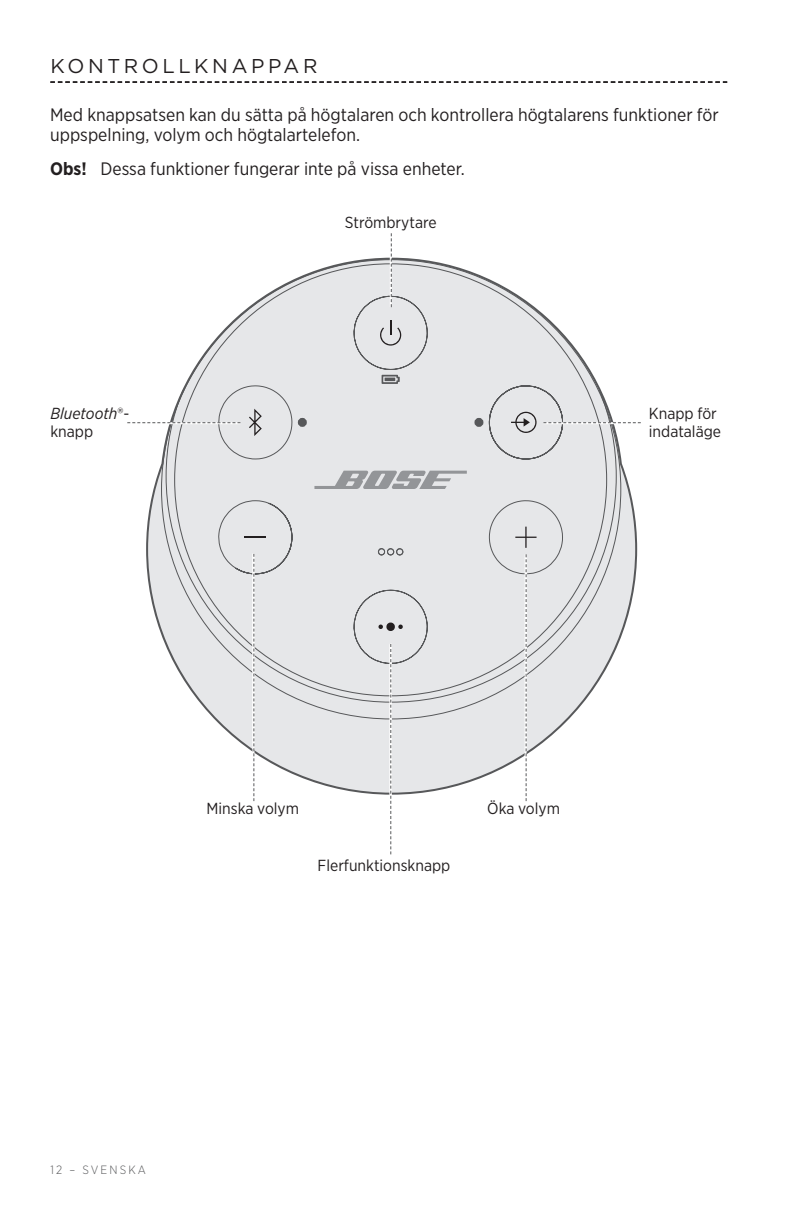
<style>
.page{position:relative;width:792px;height:1224px;background:#fff}
.page>*{position:absolute;margin:0;border:0;box-sizing:border-box;transform-origin:0 0}
.Section_Head_toc_rig{font:20px "Gotham";letter-spacing:.18em;color:#231f20}
.Text{font:18px/20px "Gotham Narrow";color:#231f20}
.Callout{font:16px/18px "Gotham Narrow";color:#231f20}
.Callout-2{font:italic 16px/18px "Gotham Narrow";color:#231f20}
.t1{font:300 12px "Gotham Narrow";letter-spacing:.18em;color:#57585a}
.s1{font-weight:700}
.s2{font-style:normal}
</style>
<div class="page">
<svg style="left:50px;top:81px;width:677px;height:2px"></svg>
<svg style="left:146px;top:260px;width:491px;height:532px"></svg>
<svg style="left:165px;top:460px;width:452px;height:243px;background:#dfe0e1"></svg>
<div style="left:175px;top:264px;width:432px;height:432px;background:#e6e7e9;border-radius:50%"></div>
<svg style="left:377px;top:548px;width:27px;height:8px"></svg>
<svg style="left:314px;top:470px;width:153px;height:19px"></svg>
<div style="left:298px;top:418px;width:9px;height:9px;border:4px solid #57585a;border-radius:50%"></div>
<div style="left:474px;top:418px;width:9px;height:9px;border:4px solid #57585a;border-radius:50%"></div>
<svg style="left:218px;top:500px;width:86px;height:301px"></svg>
<svg style="left:485px;top:500px;width:78px;height:301px"></svg>
<svg style="left:353px;top:590px;width:75px;height:264px"></svg>
<svg style="left:489px;top:385px;width:152px;height:75px"></svg>
<svg style="left:127px;top:385px;width:165px;height:75px"></svg>
<svg style="left:353px;top:233px;width:75px;height:151px"></svg>
<p class="Section_Head_toc_rig" style="left:50px;top:54px;width:269px">KONTROLLKNAPPAR</p>
<p class="Text" style="left:50px;top:105px;width:670px">Med knappsatsen kan du sätta på högtalaren och kontrollera högtalarens funktioner för uppspelning, volym och högtalartelefon.</p>
<p class="Text" style="left:50px;top:158px;width:416px"><span class="s1">Obs!</span> Dessa funktioner fungerar inte på vissa enheter.</p>
<p class="Callout" style="left:345px;top:213px;width:93px">Strömbrytare</p>
<p class="Callout-2" style="left:50px;top:404px;width:80px">Bluetooth<span class="s2">®- knapp</span></p>
<p class="Callout" style="left:649px;top:404px;width:74px">Knapp för indataläge</p>
<p class="Callout" style="left:207px;top:799px;width:94px">Minska volym</p>
<p class="Callout" style="left:487px;top:799px;width:74px">Öka volym</p>
<p class="Callout" style="left:318px;top:856px;width:134px">Flerfunktionsknapp</p>
<p class="t1" style="left:50px;top:1162px;width:97px">12 – SVENSKA</p>
</div>
